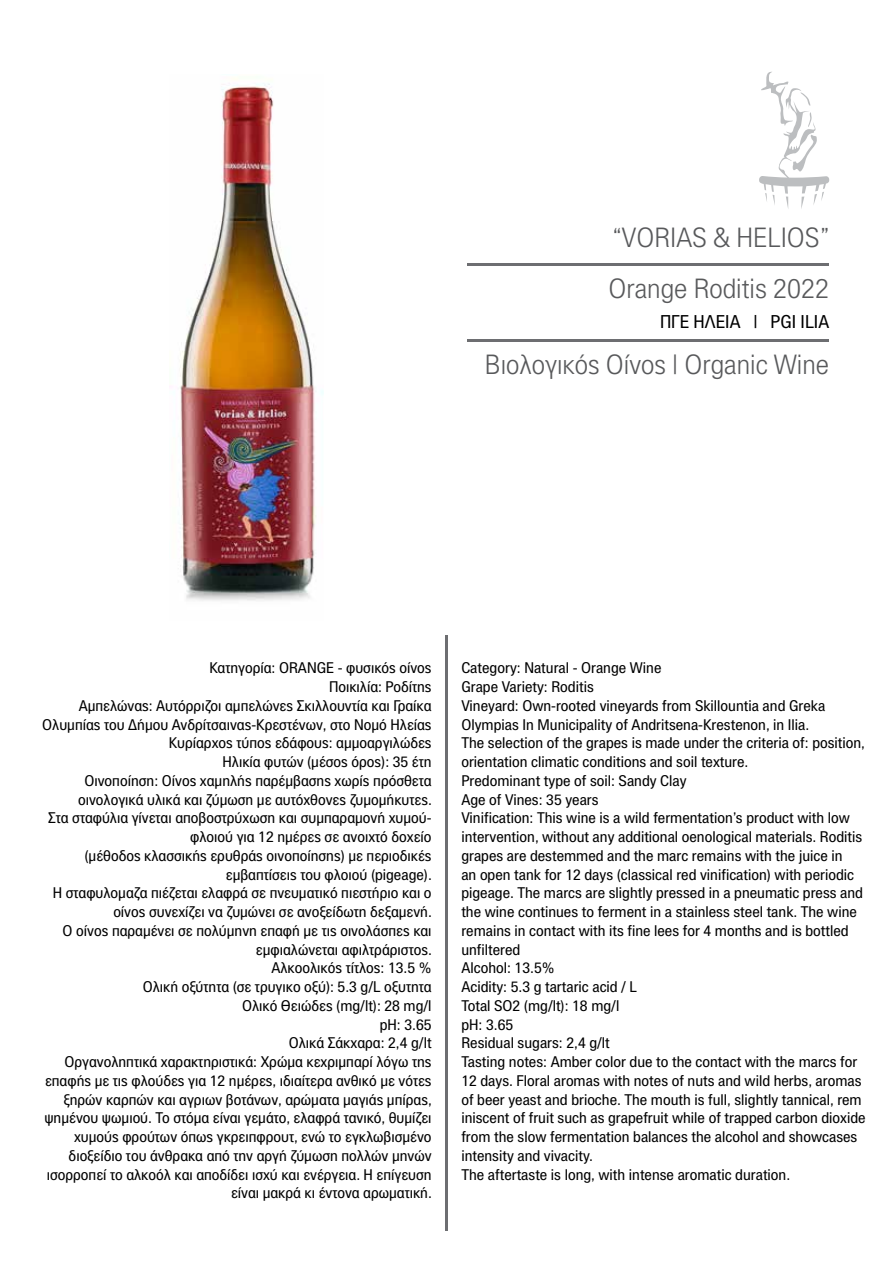
<style>
.page{position:relative;width:893px;height:1263px;background:#fff}
.page>*{position:absolute;margin:0;border:0;box-sizing:border-box;transform-origin:0 0}
.t1{font:300 27px/50.4px "PF Paperback";color:#58595b}
.t2{font:18px "PF Paperback";color:#000}
.t3{font:15px/18.8px "PF Paperback";color:#000;text-align:right}
</style>
<div class="page">
<img style="left:170px;top:78px;width:153px;height:523px">
<svg style="left:759px;top:72px;width:70px;height:137px"></svg>
<hr style="left:468px;top:263px;width:361px;height:2px;background:#6d6e71">
<hr style="left:468px;top:340px;width:361px;height:2px;background:#6d6e71">
<hr style="left:445px;top:636px;width:3px;height:595px;background:#6d6e71">
<h1 class="t1" style="left:608px;top:212px;width:223px">“VORIAS &amp; HELIOS”<br>Orange Roditis 2022</h1>
<p class="t2" style="left:660px;top:310px;width:171px">ΠΓΕ ΗΛΕΙΑ | PGI ILIA</p>
<h1 class="t1" style="left:485px;top:339px;width:346px">Βιολογικός Οίνος | Organic Wine</h1>
<p class="t3" style="left:42px;top:658px;width:391px">Κατηγορία: ORANGE - φυσικός οίνος<br>Ποικιλία: Ροδίτης<br>Αµπελώνας: Αυτόρριζοι αμπελώνες Σκιλλουντία και Γραίκα Ολυμπίας του Δήμου Ανδρίτσαινας-Κρεστένων, στο Νομό Ηλείας Κυρίαρχος τύπος εδάφους: αμμοαργιλώδες<br>Ηλικία φυτών (µέσος όρος): 35 έτη<br>Οινοποίηση: Οίνος χαμηλής παρέμβασης χωρίς πρόσθετα οινολογικά υλικά και ζύμωση με αυτόχθονες ζυμομήκυτες.<br>Στα σταφύλια γίνεται αποβοστρύχωση και συμπαραμονή χυμού&shy;φλοιού για 12 ημέρες σε ανοιχτό δοχείο<br>(μέθοδος κλασσικής ερυθράς οινοποίησης) με περιοδικές εμβαπτίσεις του φλοιού (pigeage).<br>Η σταφυλομαζα πιέζεται ελαφρά σε πνευματικό πιεστήριο και ο οίνος συνεχίζει να ζυμώνει σε ανοξείδωτη δεξαμενή.<br>Ο οίνος παραμένει σε πολύμηνη επαφή με τις οινολάσπες και εμφιαλώνεται αφιλτράριστος.<br>Αλκοολικός τίτλος: 13.5 %<br>Ολική οξύτητα (σε τρυγικο οξύ): 5.3 g/L οξυτητα<br>Oλικό Θειώδες (mg/lt): 28 mg/l<br>pH: 3.65<br>Ολικά Σάκχαρα: 2,4 g/lt<br>Οργανοληπτικά χαρακτηριστικά: Χρώμα κεχριμπαρί λόγω της επαφής με τις φλούδες για 12 ημέρες, ιδιαίτερα ανθικό με νότες ξηρών καρπών και αγριων βοτάνων, αρώματα μαγιάς μπίρας, ψημένου ψωμιού. Το στόμα είναι γεμάτο, ελαφρά τανικό, θυμίζει χυμούς φρούτων όπως γκρειπφρουτ, ενώ το εγκλωβισμένο διοξείδιο του άνθρακα από την αργή ζύμωση πολλών μηνών ισορροπεί το αλκοόλ και αποδίδει ισχύ και ενέργεια. Η επίγευση είναι μακρά κι έντονα αρωματική.</p>
<p class="t3" style="left:461px;top:658px;width:406px;text-align:left">Category: Natural - Orange Wine<br>Grape Variety: Roditis<br>Vineyard: Own-rooted vineyards from Skillountia and Greka Olympias In Municipality of Andritsena-Krestenon, in Ilia.<br>The selection of the grapes is made under the criteria of: position, orientation climatic conditions and soil texture.<br>Predominant type of soil: Sandy Clay<br>Age of Vines: 35 years<br>Vinification: This wine is a wild fermentation’s product with low intervention, without any additional oenological materials. Roditis grapes are destemmed and the marc remains with the juice in<br>an open tank for 12 days (classical red vinification) with periodic pigeage. The marcs are slightly pressed in a pneumatic press and the wine continues to ferment in a stainless steel tank. The wine remains in contact with its fine lees for 4 months and is bottled unfiltered<br>Alcohol: 13.5%<br>Acidity: 5.3 g tartaric acid / L<br>Total SO2 (mg/lt): 18 mg/l<br>pH: 3.65<br>Residual sugars: 2,4 g/lt<br>Tasting notes: Amber color due to the contact with the marcs for 12 days. Floral aromas with notes of nuts and wild herbs, aromas of beer yeast and brioche. The mouth is full, slightly tannical, rem iniscent of fruit such as grapefruit while of trapped carbon dioxide from the slow fermentation balances the alcohol and showcases intensity and vivacity.<br>The aftertaste is long, with intense aromatic duration.</p>
</div>
